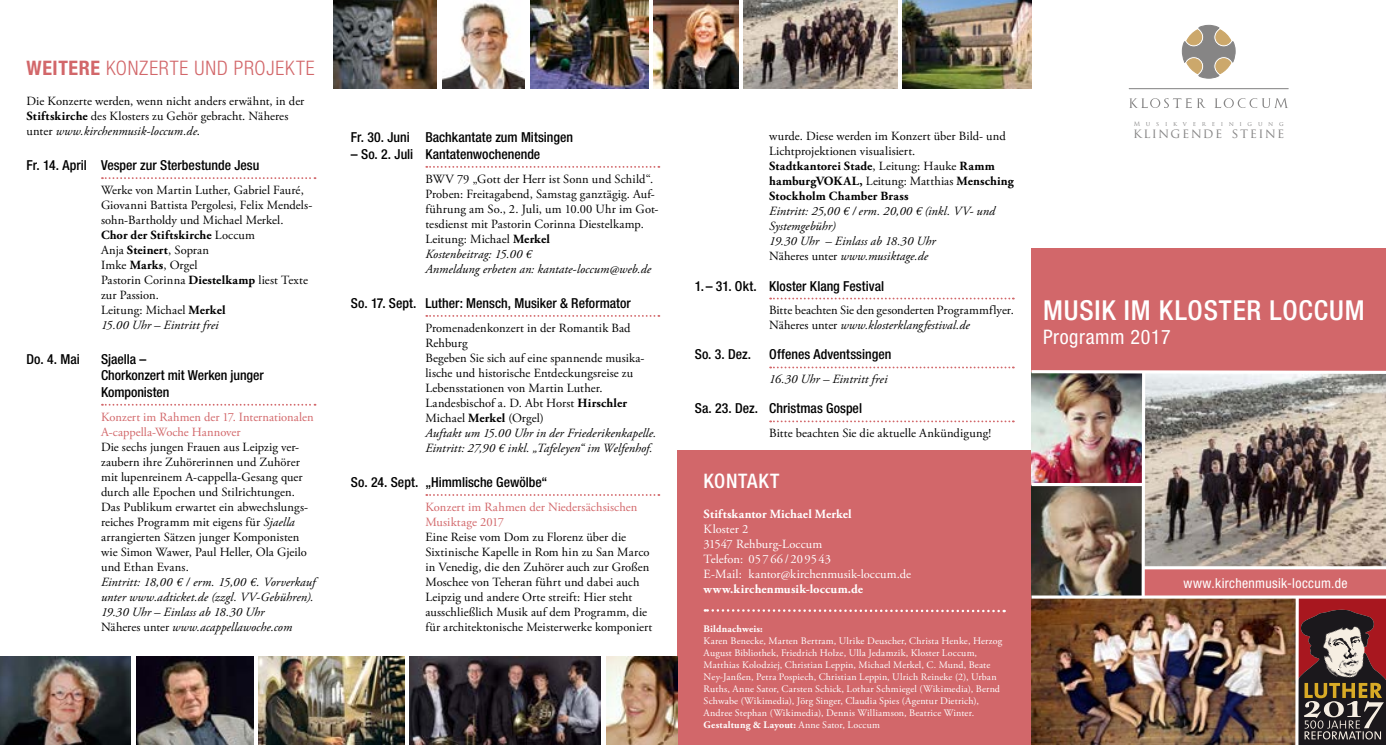
<style>
.page{position:relative;width:1386px;height:745px;background:#fff}
.page>*{position:absolute;margin:0;border:0;box-sizing:border-box;transform-origin:0 0}
.t1{font:500 condensed 27.5px "Helvetica Neue";letter-spacing:.03em;color:#fff}
.t2{font:300 condensed 20px "Helvetica Neue";letter-spacing:.04em;color:#d2676a}
.t3{font:condensed 20px "Helvetica Neue";letter-spacing:.03em;color:#fff}
.t4{font:500 condensed 20px "Helvetica Neue";letter-spacing:.035em;color:#fff}
.t5{font:500 condensed 13.75px/16.2px "Helvetica Neue";color:#000}
.t6{font:condensed 13.75px "Helvetica Neue";letter-spacing:.025em;color:#fff}
.t7{font:13.25px "Trajan Pro";letter-spacing:.11em;color:#868585}
.t8{font:12.5px/15px "Adobe Garamond Pro";letter-spacing:.005em;color:#000}
.t9{font:italic 12.5px/15px "Adobe Garamond Pro";letter-spacing:.005em;color:#000}
.t10{font:12.5px/15px "Adobe Garamond Pro";letter-spacing:.005em;color:#d2676a}
.t11{font:12.5px/15px "Adobe Garamond Pro";letter-spacing:.01em;color:#fff}
.t12{font:700 12.5px "Adobe Garamond Pro";letter-spacing:.01em;color:#fff}
.t13{font:10px/12px "Adobe Garamond Pro";letter-spacing:.015em;color:#fff}
.t14{font:700 10px "Adobe Garamond Pro";letter-spacing:.02em;color:#fff}
.t15{font:6.12px "Trajan Pro";letter-spacing:.94em;color:#868585}
.s1{font-weight:700}
.s2{font-style:italic}
.s3{font-style:normal}
</style>
<div class="page">
<div style="left:677px;top:450px;width:372px;height:294px;background:#d2676a"></div>
<svg style="left:770px;top:297px;width:243px;height:2px"></svg>
<svg style="left:770px;top:366px;width:243px;height:2px"></svg>
<svg style="left:770px;top:420px;width:243px;height:2px"></svg>
<svg style="left:426px;top:166px;width:233px;height:2px"></svg>
<svg style="left:426px;top:315px;width:233px;height:1px"></svg>
<svg style="left:426px;top:494px;width:233px;height:1px"></svg>
<hr style="left:1128px;top:88px;width:160px;height:1px;background:#868585">
<svg style="left:1129px;top:98px;width:77px;height:10px"></svg>
<svg style="left:1214px;top:98px;width:74px;height:10px"></svg>
<svg style="left:1181px;top:25px;width:55px;height:54px"></svg>
<div style="left:1031px;top:248px;width:354px;height:496px;background:#d2676a"></div>
<img style="left:1031px;top:599px;width:264px;height:145px">
<div style="left:1298px;top:597px;width:87px;height:147px;background:#a8171f"></div>
<svg style="left:1298px;top:609px;width:87px;height:135px"></svg>
<img style="left:1031px;top:370px;width:354px;height:229px">
<hr style="left:1295px;top:596px;width:3px;height:148px;background:#fff">
<img style="left:136px;top:656px;width:117px;height:88px">
<img style="left:0;top:656px;width:131px;height:88px">
<img style="left:259px;top:656px;width:145px;height:88px">
<img style="left:606px;top:656px;width:71px;height:88px">
<svg style="left:102px;top:177px;width:213px;height:2px"></svg>
<svg style="left:102px;top:403px;width:213px;height:2px"></svg>
<img style="left:410px;top:656px;width:190px;height:88px">
<hr style="left:1031px;top:595px;width:354px;height:3px;background:#fff">
<hr style="left:1143px;top:566px;width:242px;height:3px;background:#fff">
<svg style="left:1031px;top:482px;width:112px;height:4px"></svg>
<img style="left:530px;top:0;width:118px;height:89px">
<img style="left:743px;top:0;width:154px;height:89px">
<img style="left:902px;top:0;width:129px;height:89px">
<img style="left:653px;top:0;width:85px;height:89px">
<img style="left:333px;top:0;width:103px;height:89px">
<img style="left:442px;top:2px;width:83px;height:87px">
<svg style="left:705px;top:609px;width:299px;height:4px"></svg>
<h2 class="t2" style="left:27px;top:57px;width:290px"><span class="s1">WEITERE</span> KONZERTE UND PROJEKTE</h2>
<p class="t8" style="left:27px;top:94px;width:279px">Die Konzerte werden, wenn nicht anders erwähnt, in der<br><span class="s1">Stiftskirche</span> des Klosters zu Gehör gebracht. Näheres unter <span class="s2">www.kirchenmusik-loccum.de</span>.</p>
<p class="t5" style="left:27px;top:157px;width:234px">Fr. 14. April Vesper zur Sterbestunde Jesu</p>
<p class="t8" style="left:101px;top:183px;width:213px">Werke von Martin Luther, Gabriel Fauré,<br>Giovanni Battista Pergolesi, Felix Mendels&shy;sohn-Bartholdy und Michael Merkel.<br><span class="s1">Chor der Stiftskirche</span> Loccum<br>Anja <span class="s1">Steinert</span>, Sopran<br>Imke <span class="s1">Marks</span>, Orgel<br>Pastorin Corinna <span class="s1">Diestelkamp</span> liest Texte zur Passion.<br>Leitung: Michael <span class="s1">Merkel<br></span><span class="s2">15.00 Uhr – Eintritt frei</span></p>
<p class="t5" style="left:27px;top:351px;width:55px">Do. 4. Mai</p>
<p class="t5" style="left:101px;top:351px;width:164px">Sjaella –<br>Chorkonzert mit Werken junger<br>Komponisten</p>
<p class="t10" style="left:101px;top:409px;width:214px">Konzert im Rahmen der 17. Internationalen<br>A-cappella-Woche Hannover</p>
<p class="t8" style="left:101px;top:439px;width:209px">Die sechs jungen Frauen aus Leipzig ver&shy;zaubern ihre Zuhörerinnen und Zuhörer mit lupenreinem A-cappella-Gesang quer durch alle Epochen und Stilrichtungen.<br>Das Publikum erwartet ein abwechslungs&shy;reiches Programm mit eigens für <span class="s2">Sjaella </span>arrangierten Sätzen junger Komponisten wie Simon Wawer, Paul Heller, Ola Gjeilo und Ethan Evans.</p>
<p class="t9" style="left:101px;top:574px;width:216px">Eintritt: 18,00 € / erm. 15,00 €. Vorverkauf unter www.adticket.de (zzgl. VV-Gebühren).<br>19.30 Uhr – Einlass ab 18.30 Uhr<br><span class="s3">Näheres unter</span> www.acappellawoche.com</p>
<p class="t5" style="left:351px;top:129px;width:224px">Fr. 30. Juni Bachkantate zum Mitsingen</p>
<p class="t5" style="left:351px;top:145px;width:191px">– So. 2. Juli Kantatenwochenende</p>
<p class="t8" style="left:425px;top:171px;width:234px">BWV 79 „Gott der Herr ist Sonn und Schild“.<br>Proben: Freitagabend, Samstag ganztägig. Auf&shy;führung am So., 2. Juli, um 10.00 Uhr im Got&shy;tesdienst mit Pastorin Corinna Diestelkamp.<br>Leitung: Michael <span class="s1">Merkel<br></span><span class="s2">Kostenbeitrag: 15.00 €<br>Anmeldung erbeten an: kantate-loccum@web.de</span></p>
<p class="t5" style="left:351px;top:294px;width:281px">So. 17. Sept. Luther: Mensch, Musiker &amp; Reformator</p>
<p class="t8" style="left:425px;top:320px;width:232px">Promenadenkonzert in der Romantik Bad Rehburg<br>Begeben Sie sich auf eine spannende musika&shy;lische und historische Entdeckungsreise zu Lebensstationen von Martin Luther.<br>Landesbischof a. D. Abt Horst <span class="s1">Hirschler </span>Michael <span class="s1">Merkel</span> (Orgel)<br><span class="s2">Auftakt um 15.00 Uhr in der Friederikenkapelle.<br>Eintritt: 27,90 € inkl. „Tafeleyen“ im Welfenhof.</span></p>
<p class="t5" style="left:351px;top:473px;width:198px">So. 24. Sept. „Himmlische Gewölbe“</p>
<p class="t10" style="left:425px;top:499px;width:213px">Konzert im Rahmen der Niedersächsischen<br>Musiktage 2017</p>
<p class="t8" style="left:425px;top:529px;width:228px">Eine Reise vom Dom zu Florenz über die Sixtinische Kapelle in Rom hin zu San Marco in Venedig, die den Zuhörer auch zur Großen Moschee von Teheran führt und dabei auch Leipzig und andere Orte streift: Hier steht ausschließlich Musik auf dem Programm, die für architektonische Meisterwerke komponiert</p>
<p class="t8" style="left:769px;top:129px;width:246px">wurde. Diese werden im Konzert über Bild- und Lichtprojektionen visualisiert.<br><span class="s1">Stadtkantorei Stade</span>, Leitung: Hauke <span class="s1">Ramm hamburgVOKAL,</span> Leitung: Matthias <span class="s1">Mensching Stockholm Chamber Brass</span></p>
<p class="t9" style="left:769px;top:204px;width:227px">Eintritt: 25,00 € / erm. 20,00 € (inkl. VV- und<br>Systemgebühr)<br>19.30 Uhr – Einlass ab 18.30 Uhr<br><span class="s3">Näheres unter</span> www.musiktage.de</p>
<p class="t5" style="left:694px;top:277px;width:191px">1.– 31. Okt. Kloster Klang Festival</p>
<p class="t8" style="left:769px;top:303px;width:246px">Bitte beachten Sie den gesonderten Programmflyer.<br>Näheres unter <span class="s2">www.klosterklangfestival.de</span></p>
<p class="t5" style="left:694px;top:346px;width:58px">So. 3. Dez.</p>
<p class="t5" style="left:769px;top:346px;width:124px">Offenes Adventssingen</p>
<p class="t9" style="left:769px;top:372px;width:120px">16.30 Uhr – Eintritt frei</p>
<p class="t5" style="left:694px;top:400px;width:169px">Sa. 23. Dez. Christmas Gospel</p>
<p class="t8" style="left:769px;top:426px;width:223px">Bitte beachten Sie die aktuelle Ankündigung!</p>
<h2 class="t4" style="left:703px;top:468px;width:77px">KONTAKT</h2>
<p class="t12" style="left:703px;top:506px;width:150px">Stiftskantor Michael Merkel</p>
<p class="t11" style="left:703px;top:521px;width:209px">Kloster 2<br>31547 Rehburg-Loccum<br>Telefon: 05766/ 2095 43<br>E-Mail: kantor@kirchenmusik-loccum.de</p>
<p class="t12" style="left:703px;top:581px;width:161px">www.kirchenmusik-loccum.de</p>
<p class="t14" style="left:703px;top:622px;width:61px">Bildnachweis:</p>
<p class="t13" style="left:703px;top:635px;width:300px">Karen Benecke, Marten Bertram, Ulrike Deuscher, Christa Henke, Herzog August Bibliothek, Friedrich Holze, Ulla Jedamzik, Kloster Loccum, Matthias Kolodziej, Christian Leppin, Michael Merkel, C. Mund, Beate Ney-Janßen, Petra Pospiech, Christian Leppin, Ulrich Reineke (2), Urban Ruths, Anne Sator, Carsten Schick, Lothar Schmiegel (Wikimedia), Bernd Schwabe (Wikimedia), Jörg Singer, Claudia Spies (Agentur Dietrich), Andree Stephan (Wikimedia), Dennis Williamson, Beatrice Winter.<br><span class="s1">Gestaltung &amp; Layout:</span> Anne Sator, Loccum</p>
<p class="t15" style="left:1133px;top:119px;width:151px">Musikvereinigung</p>
<p class="t7" style="left:1133px;top:125px;width:153px">klingende steine</p>
<h1 class="t1" style="left:1043px;top:293px;width:323px">MUSIK IM KLOSTER LOCCUM</h1>
<h2 class="t3" style="left:1043px;top:325px;width:129px">Programm 2017</h2>
<p class="t6" style="left:1183px;top:575px;width:166px">www.kirchenmusik-loccum.de</p>
</div>
